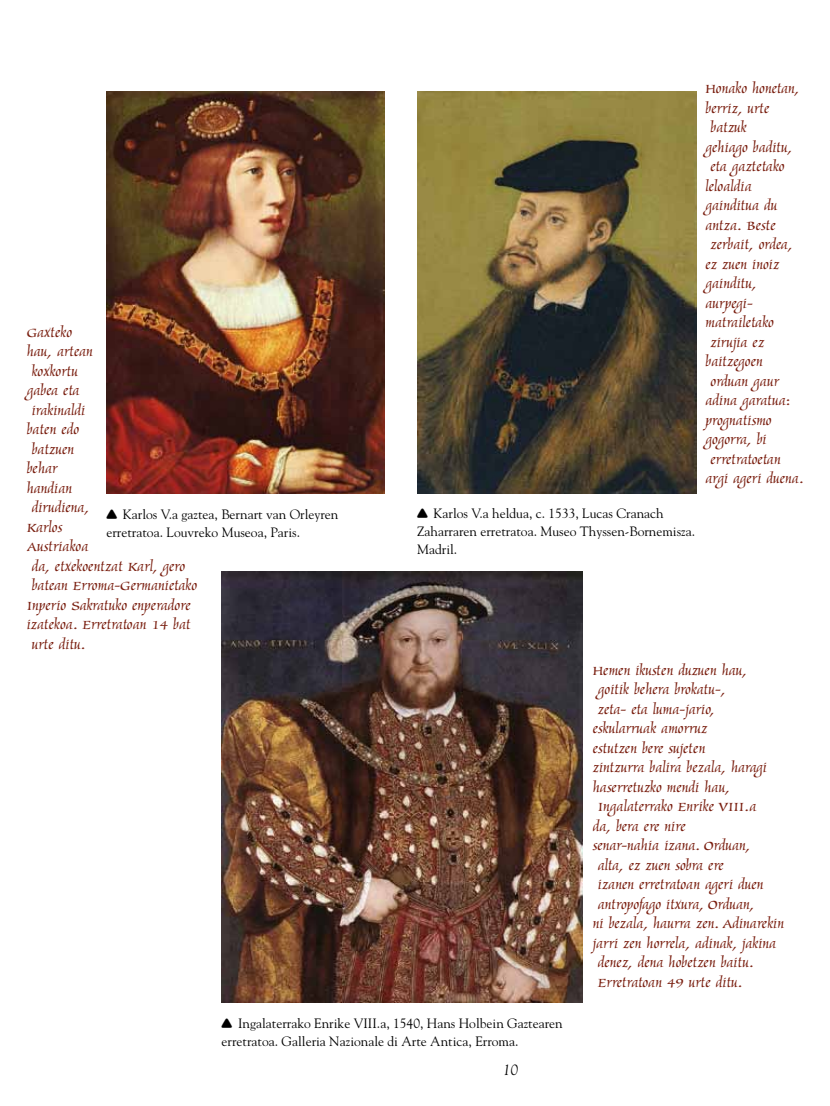
<style>
.page{position:relative;width:830px;height:1106px;background:#fff}
.page>*{position:absolute;margin:0;border:0;box-sizing:border-box;transform-origin:0 0}
.t1{font:18px/19.5px "Marigold";color:#7a1f10;scale:1.25 1}
.t2{font:italic 15px "Goudy";color:#000}
.t3{font:13.5px/18px "Goudy";color:#000}
.s1{font-family:"Distro Bats"}
</style>
<div class="page">
<img style="left:106px;top:91px;width:278px;height:402px">
<img style="left:221px;top:571px;width:361px;height:431px">
<img style="left:417px;top:91px;width:278px;height:402px">
<p class="t1" style="left:27px;top:323px;width:138px">Gaxteko<br>hau, artean<br>koxkortu<br>gabea eta<br>irakinaldi<br>baten edo<br>batzuen<br>behar<br>handian<br>dirudiena,<br>Karlos<br>Austriakoa<br>da, etxekoentzat Karl, gero batean Erroma-Germanietako<br>Inperio Sakratuko enperadore izatekoa. Erretratoan 14 bat urte ditu.</p>
<p class="t3" style="left:106px;top:504px;width:233px"><span class="s1">&lt;</span> Karlos V.a gaztea, Bernart van Orleyren erretratoa. Louvreko Museoa, Paris.</p>
<p class="t3" style="left:417px;top:503px;width:279px"><span class="s1">&lt;</span> Karlos V.a heldua, c. 1533, Lucas Cranach<br>Zaharraren erretratoa. Museo Thyssen-Bornemisza.<br>Madril.</p>
<p class="t1" style="left:705px;top:79px;width:80px">Honako honetan, berriz, urte batzuk<br>gehiago baditu, eta gaztetako leloaldia gainditua du antza. Beste zerbait, ordea, ez zuen inoiz gainditu, aurpegi&shy;matrailetako zirujia ez baitzegoen orduan gaur adina garatua: prognatismo gogorra, bi erretratoetan<br>argi ageri duena.</p>
<p class="t1" style="left:592px;top:660px;width:154px">Hemen ikusten duzuen hau,<br>goitik behera brokatu-,<br>zeta- eta luma-jario,<br>eskularruak amorruz<br>estutzen bere sujeten<br>zintzurra balira bezala, haragi haserretuzko mendi hau,<br>Ingalaterrako Enrike VIII.a<br>da, bera ere nire<br>senar-nahia izana. Orduan,<br>alta, ez zuen sobra ere<br>izanen erretratoan ageri duen antropofago itxura, Orduan,<br>ni bezala, haurra zen. Adinarekin jarri zen horrela, adinak, jakina denez, dena hobetzen baitu.<br>Erretratoan 49 urte ditu.</p>
<p class="t3" style="left:221px;top:1014px;width:342px"><span class="s1">&lt;</span> Ingalaterrako Enrike VIII.a, 1540, Hans Holbein Gaztearen erretratoa. Galleria Nazionale di Arte Antica, Erroma.</p>
<p class="t2" style="left:503px;top:1061px;width:16px">10</p>
</div>
